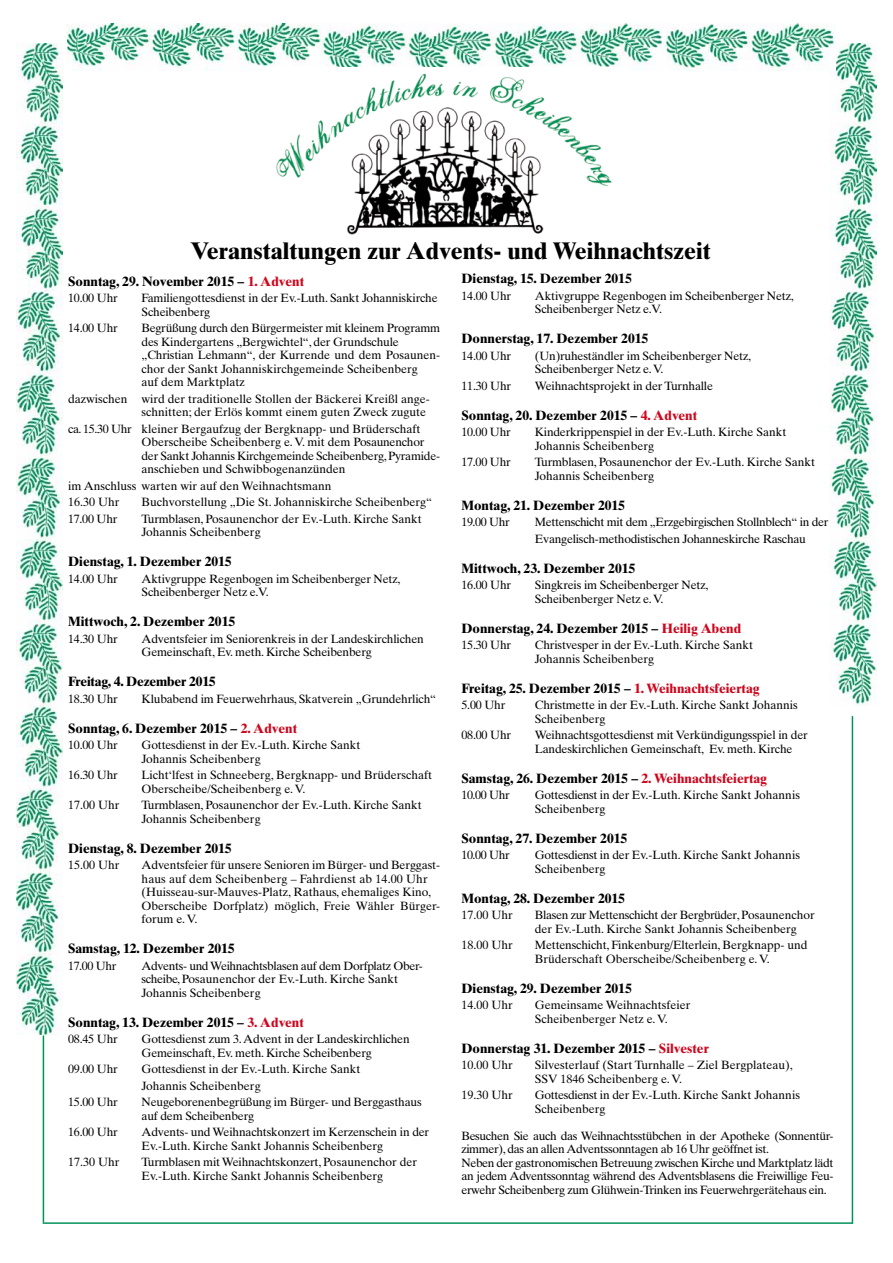
<style>
.page{position:relative;width:893px;height:1263px;background:#fff}
.page>*{position:absolute;margin:0;border:0;box-sizing:border-box;transform-origin:0 0}
.t1{font:700 24px "Times Ten East A";color:#000}
.t2{font:700 13.5px "Times Ten East A";color:#000}
.t3{font:12px/13.5px "Times Ten";letter-spacing:-.015em;color:#000}
.s1{color:#cd071e}
</style>
<div class="page">
<img style="left:16px;top:44px;width:46px;height:990px">
<img style="left:831px;top:44px;width:46px;height:661px">
<img style="left:68px;top:23px;width:768px;height:47px">
<hr style="left:43px;top:1035px;width:1px;height:187px;background:#00925b">
<hr style="left:852px;top:716px;width:1px;height:508px;background:#00925b">
<hr style="left:43px;top:1222px;width:809px;height:2px;background:#00925b">
<img style="left:264px;top:67px;width:365px;height:168px">
<h1 class="t1" style="left:191px;top:237px;width:522px">Veranstaltungen zur Advents- und Weihnachtszeit</h1>
<p class="t2" style="left:68px;top:273px;width:238px">Sonntag, 29. November 2015 – <span class="s1">1. Advent</span></p>
<p class="t3" style="left:68px;top:291px;width:51px">10.00 Uhr</p>
<p class="t3" style="left:142px;top:291px;width:298px">Familiengottesdienst in der Ev.-Luth. Sankt Johanniskirche<br>Scheibenberg</p>
<p class="t3" style="left:68px;top:321px;width:51px">14.00 Uhr</p>
<p class="t3" style="left:142px;top:321px;width:300px">Begrüßung durch den Bürgermeister mit kleinem Programm des Kindergartens „Bergwichtel“, der Grundschule „Christian Lehmann“, der Kurrende und dem Posaunen&shy;chor der Sankt Johanniskirchgemeinde Scheibenberg<br>auf dem Marktplatz</p>
<p class="t3" style="left:142px;top:392px;width:290px;text-indent:-74px">dazwischen wird der traditionelle Stollen der Bäckerei Kreißl ange&shy;schnitten; der Erlös kommt einem guten Zweck zugute</p>
<p class="t3" style="left:142px;top:422px;width:300px;text-indent:-74px">ca. 15.30 Uhr kleiner Bergaufzug der Bergknapp- und Brüderschaft Oberscheibe Scheibenberg e. V. mit dem Posaunenchor der Sankt Johannis Kirchgemeinde Scheibenberg, Pyramide&shy;anschieben und Schwibbogenanzünden</p>
<p class="t3" style="left:68px;top:477px;width:265px;line-height:16.5px">im Anschluss warten wir auf den Weihnachtsmann<br>16.30 Uhr</p>
<p class="t2" style="left:461px;top:270px;width:172px">Dienstag, 15. Dezember 2015</p>
<p class="t3" style="left:461px;top:289px;width:51px">14.00 Uhr</p>
<p class="t3" style="left:535px;top:289px;width:261px">Aktivgruppe Regenbogen im Scheibenberger Netz,<br>Scheibenberger Netz e.V.</p>
<p class="t2" style="left:461px;top:330px;width:188px">Donnerstag, 17. Dezember 2015</p>
<p class="t3" style="left:461px;top:349px;width:51px">14.00 Uhr</p>
<p class="t3" style="left:535px;top:349px;width:218px">(Un)ruheständler im Scheibenberger Netz,<br>Scheibenberger Netz e. V.</p>
<p class="t3" style="left:461px;top:379px;width:51px">11.30 Uhr</p>
<p class="t3" style="left:535px;top:379px;width:180px">Weihnachtsprojekt in der Turnhalle</p>
<p class="t2" style="left:461px;top:407px;width:237px">Sonntag, 20. Dezember 2015 – <span class="s1">4. Advent</span></p>
<p class="t3" style="left:461px;top:425px;width:51px">10.00 Uhr</p>
<p class="t3" style="left:535px;top:425px;width:253px">Kinderkrippenspiel in der Ev.-Luth. Kirche Sankt<br>Johannis Scheibenberg</p>
<p class="t3" style="left:461px;top:455px;width:51px">17.00 Uhr</p>
<p class="t3" style="left:535px;top:455px;width:282px">Turmblasen, Posaunenchor der Ev.-Luth. Kirche Sankt<br>Johannis Scheibenberg</p>
<p class="t2" style="left:461px;top:497px;width:165px">Montag, 21. Dezember 2015</p>
<p class="t3" style="left:461px;top:515px;width:50px">19.00 Uhr</p>
<p class="t3" style="left:535px;top:514px;width:295px;line-height:16.5px">Mettenschicht mit dem „Erzgebirgischen Stollnblech“ in der<br>Evangelisch-methodistischen Johanneskirche Raschau</p>
<p class="t2" style="left:461px;top:560px;width:175px">Mittwoch, 23. Dezember 2015</p>
<p class="t3" style="left:461px;top:578px;width:51px">16.00 Uhr</p>
<p class="t3" style="left:535px;top:578px;width:175px">Singkreis im Scheibenberger Netz,<br>Scheibenberger Netz e. V.</p>
<p class="t2" style="left:461px;top:620px;width:281px">Donnerstag, 24. Dezember 2015 – <span class="s1">Heilig Abend</span></p>
<p class="t3" style="left:461px;top:638px;width:51px">15.30 Uhr</p>
<p class="t3" style="left:535px;top:638px;width:220px">Christvesper in der Ev.-Luth. Kirche Sankt<br>Johannis Scheibenberg</p>
<p class="t2" style="left:461px;top:680px;width:300px">Freitag, 25. Dezember 2015 – <span class="s1">1. Weihnachtsfeiertag</span></p>
<p class="t3" style="left:461px;top:698px;width:46px">5.00 Uhr</p>
<p class="t3" style="left:535px;top:698px;width:264px">Christmette in der Ev.-Luth. Kirche Sankt Johannis<br>Scheibenberg</p>
<p class="t3" style="left:461px;top:728px;width:51px">08.00 Uhr</p>
<p class="t3" style="left:535px;top:728px;width:274px">Weihnachtsgottesdienst mit Verkündigungsspiel in der<br>Landeskirchlichen Gemeinschaft, Ev. meth. Kirche</p>
<p class="t2" style="left:461px;top:770px;width:307px">Samstag, 26. Dezember 2015 – <span class="s1">2. Weihnachtsfeiertag</span></p>
<p class="t3" style="left:461px;top:788px;width:50px">10.00 Uhr</p>
<p class="t3" style="left:535px;top:788px;width:267px">Gottesdienst in der Ev.-Luth. Kirche Sankt Johannis<br>Scheibenberg</p>
<p class="t2" style="left:461px;top:830px;width:167px">Sonntag, 27. Dezember 2015</p>
<p class="t3" style="left:461px;top:848px;width:50px">10.00 Uhr</p>
<p class="t3" style="left:535px;top:848px;width:267px">Gottesdienst in der Ev.-Luth. Kirche Sankt Johannis<br>Scheibenberg</p>
<p class="t2" style="left:461px;top:890px;width:165px">Montag, 28. Dezember 2015</p>
<p class="t3" style="left:461px;top:908px;width:53px">17.00 Uhr</p>
<p class="t3" style="left:535px;top:908px;width:281px">Blasen zur Mettenschicht der Bergbrüder, Posaunenchor der Ev.-Luth. Kirche Sankt Johannis Scheibenberg</p>
<p class="t3" style="left:461px;top:938px;width:53px">18.00 Uhr</p>
<p class="t3" style="left:535px;top:938px;width:274px">Mettenschicht, Finkenburg/Elterlein, Bergknapp- und<br>Brüderschaft Oberscheibe/Scheibenberg e. V.</p>
<p class="t2" style="left:461px;top:980px;width:172px">Dienstag, 29. Dezember 2015</p>
<p class="t3" style="left:461px;top:998px;width:53px">14.00 Uhr</p>
<p class="t3" style="left:535px;top:998px;width:157px">Gemeinsame Weihnachtsfeier<br>Scheibenberger Netz e. V.</p>
<p class="t2" style="left:461px;top:1040px;width:249px">Donnerstag 31. Dezember 2015 – <span class="s1">Silvester</span></p>
<p class="t3" style="left:461px;top:1058px;width:53px">10.00 Uhr</p>
<p class="t3" style="left:535px;top:1058px;width:260px">Silvesterlauf (Start Turnhalle – Ziel Bergplateau),<br>SSV 1846 Scheibenberg e. V.</p>
<p class="t3" style="left:461px;top:1088px;width:53px">19.30 Uhr</p>
<p class="t3" style="left:535px;top:1088px;width:267px">Gottesdienst in der Ev.-Luth. Kirche Sankt Johannis<br>Scheibenberg</p>
<p class="t3" style="left:461px;top:1129px;width:374px">Besuchen Sie auch das Weihnachtsstübchen in der Apotheke (Sonnentür&shy;zimmer), das an allen Adventssonntagen ab 16 Uhr geöffnet ist.<br>Neben der gastronomischen Betreuung zwischen Kirche und Marktplatz lädt an jedem Adventssonntag während des Adventsblasens die Freiwillige Feu&shy;erwehr Scheibenberg zum Glühwein-Trinken ins Feuerwehrgerätehaus ein.</p>
<p class="t3" style="left:142px;top:495px;width:292px">Buchvorstellung „Die St. Johanniskirche Scheibenberg“</p>
<p class="t3" style="left:68px;top:512px;width:51px">17.00 Uhr</p>
<p class="t3" style="left:142px;top:512px;width:282px">Turmblasen, Posaunenchor der Ev.-Luth. Kirche Sankt<br>Johannis Scheibenberg</p>
<p class="t2" style="left:68px;top:553px;width:165px">Dienstag, 1. Dezember 2015</p>
<p class="t3" style="left:68px;top:572px;width:51px">14.00 Uhr</p>
<p class="t3" style="left:142px;top:572px;width:261px">Aktivgruppe Regenbogen im Scheibenberger Netz,<br>Scheibenberger Netz e.V.</p>
<p class="t2" style="left:68px;top:613px;width:169px">Mittwoch, 2. Dezember 2015</p>
<p class="t3" style="left:68px;top:632px;width:51px">14.30 Uhr</p>
<p class="t3" style="left:142px;top:632px;width:284px">Adventsfeier im Seniorenkreis in der Landeskirchlichen<br>Gemeinschaft, Ev. meth. Kirche Scheibenberg</p>
<p class="t2" style="left:68px;top:673px;width:149px">Freitag, 4. Dezember 2015</p>
<p class="t3" style="left:68px;top:692px;width:51px">18.30 Uhr</p>
<p class="t3" style="left:142px;top:692px;width:296px">Klubabend im Feuerwehrhaus, Skatverein „Grundehrlich“</p>
<p class="t2" style="left:68px;top:720px;width:231px">Sonntag, 6. Dezember 2015 – <span class="s1">2. Advent</span></p>
<p class="t3" style="left:68px;top:738px;width:51px">10.00 Uhr</p>
<p class="t3" style="left:142px;top:738px;width:221px">Gottesdienst in der Ev.-Luth. Kirche Sankt<br>Johannis Scheibenberg</p>
<p class="t3" style="left:68px;top:768px;width:51px">16.30 Uhr</p>
<p class="t3" style="left:142px;top:768px;width:292px">Licht‘lfest in Schneeberg, Bergknapp- und Brüderschaft<br>Oberscheibe/Scheibenberg e. V.</p>
<p class="t3" style="left:68px;top:798px;width:53px">17.00 Uhr</p>
<p class="t3" style="left:142px;top:798px;width:282px">Turmblasen, Posaunenchor der Ev.-Luth. Kirche Sankt<br>Johannis Scheibenberg</p>
<p class="t2" style="left:68px;top:840px;width:165px">Dienstag, 8. Dezember 2015</p>
<p class="t3" style="left:68px;top:858px;width:53px">15.00 Uhr</p>
<p class="t3" style="left:142px;top:858px;width:300px">Adventsfeier für unsere Senioren im Bürger- und Berggast&shy;haus auf dem Scheibenberg – Fahrdienst ab 14.00 Uhr (Huisseau-sur-Mauves-Platz, Rathaus, ehemaliges Kino, Oberscheibe Dorfplatz) möglich, Freie Wähler Bürger&shy;forum e. V.</p>
<p class="t2" style="left:68px;top:940px;width:168px">Samstag, 12. Dezember 2015</p>
<p class="t3" style="left:68px;top:959px;width:50px">17.00 Uhr</p>
<p class="t3" style="left:142px;top:959px;width:283px">Advents- und Weihnachtsblasen auf dem Dorfplatz Ober&shy;scheibe, Posaunenchor der Ev.-Luth. Kirche Sankt<br>Johannis Scheibenberg</p>
<p class="t2" style="left:68px;top:1014px;width:237px">Sonntag, 13. Dezember 2015 – <span class="s1">3. Advent</span></p>
<p class="t3" style="left:68px;top:1032px;width:51px">08.45 Uhr</p>
<p class="t3" style="left:142px;top:1032px;width:270px">Gottesdienst zum 3. Advent in der Landeskirchlichen<br>Gemeinschaft, Ev. meth. Kirche Scheibenberg</p>
<p class="t3" style="left:68px;top:1062px;width:51px">09.00 Uhr</p>
<p class="t3" style="left:142px;top:1061px;width:221px;line-height:16.5px">Gottesdienst in der Ev.-Luth. Kirche Sankt<br>Johannis Scheibenberg</p>
<p class="t3" style="left:68px;top:1095px;width:51px">15.00 Uhr</p>
<p class="t3" style="left:142px;top:1095px;width:282px">Neugeborenenbegrüßung im Bürger- und Berggasthaus auf dem Scheibenberg</p>
<p class="t3" style="left:68px;top:1125px;width:51px">16.00 Uhr</p>
<p class="t3" style="left:142px;top:1125px;width:289px">Advents- und Weihnachtskonzert im Kerzenschein in der<br>Ev.-Luth. Kirche Sankt Johannis Scheibenberg</p>
<p class="t3" style="left:68px;top:1155px;width:53px">17.30 Uhr</p>
<p class="t3" style="left:142px;top:1155px;width:277px">Turmblasen mit Weihnachtskonzert, Posaunenchor der<br>Ev.-Luth. Kirche Sankt Johannis Scheibenberg</p>
</div>
